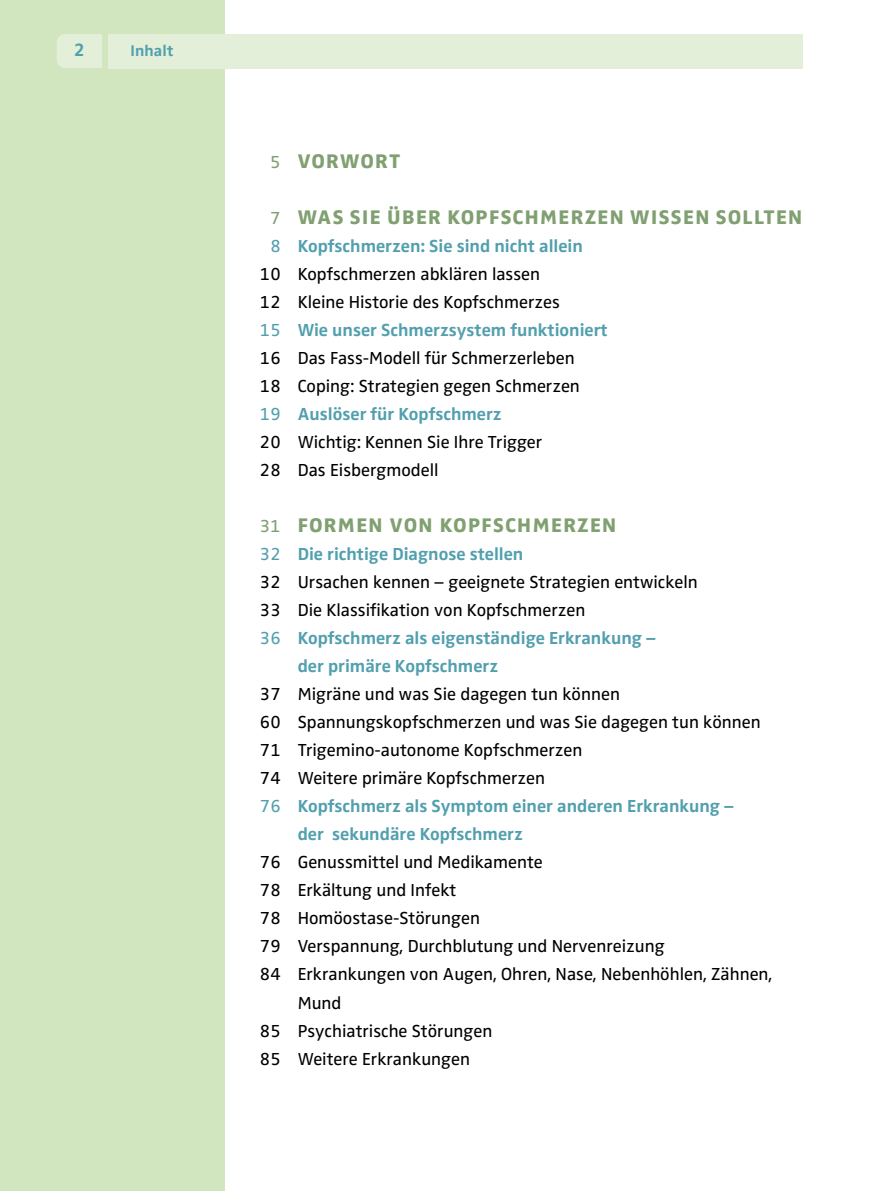
<style>
.page{position:relative;width:879px;height:1191px;background:#fff}
.page>*{position:absolute;margin:0;border:0;box-sizing:border-box;transform-origin:0 0}
.t1{font:800 20.4px "Zwo Pro";letter-spacing:.07em;color:#81a071}
.t2{font:700 18.4px "Zwo Pro";color:#529fae}
.t3{font:18px/28px "Zwo Pro";color:#000}
.t4{font:700 18px "Zwo Pro";color:#529fae}
.t5{font:700 16px "Zwo Pro";letter-spacing:.01em;color:#529fae}
.s1{font-weight:400;font-size:18px}
.s2{color:#529fae}
.s3{font-weight:700;color:#529fae}
.s4{font-weight:400}
</style>
<div class="page">
<div style="left:0;top:0;width:224px;height:1191px;background:#d1e5be"></div>
<div style="left:57px;top:34px;width:45px;height:34px;background:#e3efd9"></div>
<div style="left:108px;top:34px;width:694px;height:34px;background:#e3efd9"></div>
<p class="t2" style="left:74px;top:39px;width:12px">2</p>
<p class="t5" style="left:130px;top:41px;width:44px">Inhalt</p>
<p class="t1" style="left:270px;top:149px;width:131px"><span class="s1">5</span> VORWORT</p>
<p class="t1" style="left:270px;top:205px;width:533px"><span class="s1">7</span> WAS SIE ÜBER KOPFSCHMERZEN WISSEN SOLLTEN</p>
<p class="t3" style="left:260px;top:232px;width:349px;text-indent:10px"><span class="s2">8</span> <span class="s3">Kopfschmerzen: Sie sind nicht allein </span>10 Kopfschmerzen abklären lassen<br>12 Kleine Historie des Kopfschmerzes<br><span class="s2">15</span> <span class="s3">Wie unser Schmerzsystem funktioniert </span>16 Das Fass-Modell für Schmerzerleben<br>18 Coping: Strategien gegen Schmerzen<br><span class="s2">19</span> <span class="s3">Auslöser für Kopfschmerz<br></span>20 Wichtig: Kennen Sie Ihre Trigger<br>28 Das Eisbergmodell</p>
<p class="t1" style="left:260px;top:513px;width:358px"><span class="s1">31</span> FORMEN VON KOPFSCHMERZEN</p>
<p class="t4" style="left:260px;top:543px;width:265px"><span class="s4">32</span> Die richtige Diagnose stellen</p>
<p class="t3" style="left:260px;top:568px;width:439px">32 Ursachen kennen – geeignete Strategien entwickeln</p>
<p class="t3" style="left:260px;top:596px;width:327px">33 Die Klassifikation von Kopfschmerzen</p>
<p class="t4" style="left:260px;top:627px;width:397px"><span class="s4">36</span> Kopfschmerz als eigenständige Erkrankung –</p>
<p class="t4" style="left:298px;top:655px;width:202px">der primäre Kopfschmerz</p>
<p class="t3" style="left:260px;top:680px;width:361px">37 Migräne und was Sie dagegen tun können</p>
<p class="t3" style="left:260px;top:708px;width:502px">60 Spannungskopfschmerzen und was Sie dagegen tun können</p>
<p class="t3" style="left:260px;top:736px;width:324px">71 Trigemino-autonome Kopfschmerzen</p>
<p class="t3" style="left:260px;top:764px;width:287px">74 Weitere primäre Kopfschmerzen</p>
<p class="t4" style="left:260px;top:796px;width:475px"><span class="s4">76</span> Kopfschmerz als Symptom einer anderen Erkrankung –</p>
<p class="t4" style="left:298px;top:824px;width:227px">der sekundäre Kopfschmerz</p>
<p class="t3" style="left:260px;top:848px;width:284px">76 Genussmittel und Medikamente</p>
<p class="t3" style="left:260px;top:876px;width:198px">78 Erkältung und Infekt</p>
<p class="t3" style="left:260px;top:905px;width:221px">78 Homöostase-Störungen</p>
<p class="t3" style="left:260px;top:933px;width:406px">79 Verspannung, Durchblutung und Nervenreizung</p>
<p class="t3" style="left:260px;top:961px;width:514px">84 Erkrankungen von Augen, Ohren, Nase, Nebenhöhlen, Zähnen,</p>
<p class="t3" style="left:298px;top:989px;width:45px">Mund</p>
<p class="t3" style="left:260px;top:1017px;width:234px">85 Psychiatrische Störungen</p>
<p class="t3" style="left:260px;top:1045px;width:212px">85 Weitere Erkrankungen</p>
</div>
